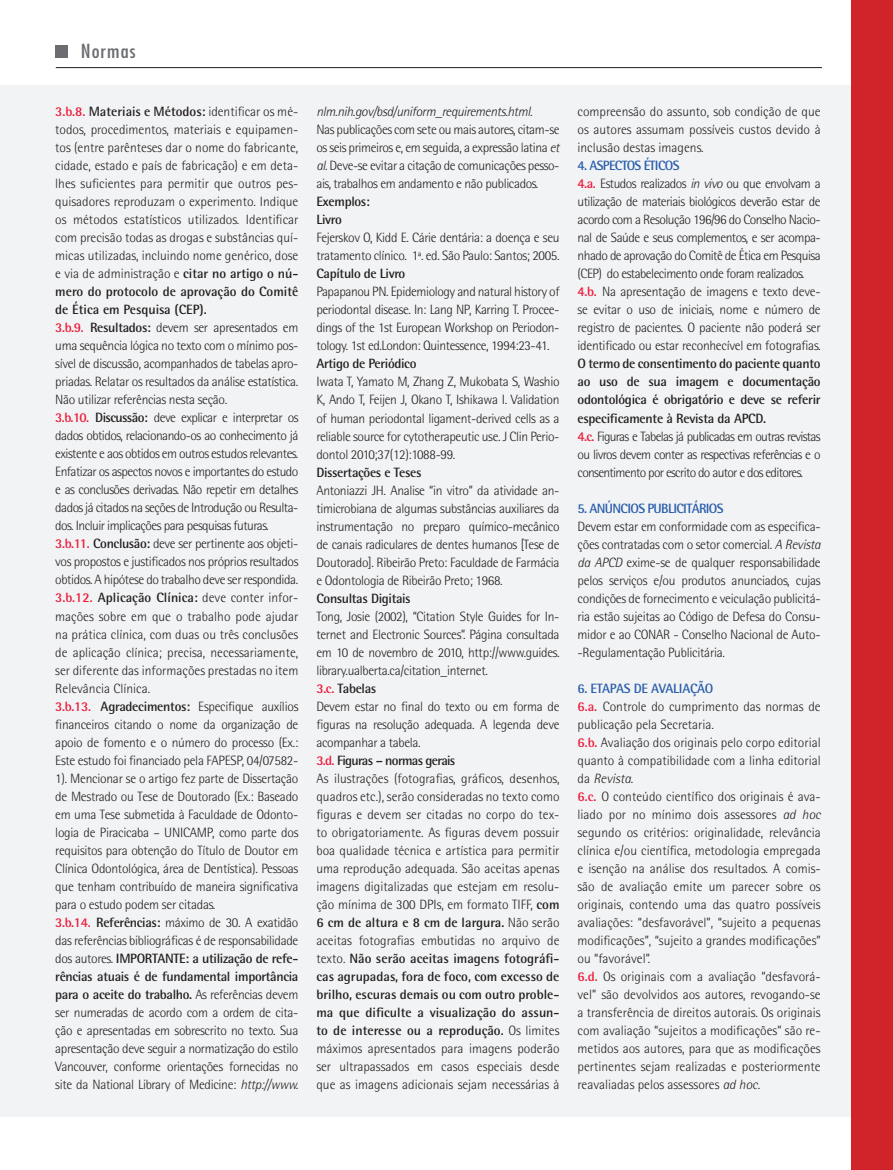
<style>
.page{position:relative;width:893px;height:1170px;background:#fff}
.page>*{position:absolute;margin:0;border:0;box-sizing:border-box;transform-origin:0 0}
.Título_Artigo_Cabeça{font:condensed 18.9px "Futura";letter-spacing:.05em;color:#6c6d70;scale:1.11 1}
.t1{font:300 13.5px/18px "Rotis Semi Sans";letter-spacing:-.025em;color:#231f20;text-align:justify}
.t2{font:700 13.5px "Rotis Semi Sans";letter-spacing:-.025em;color:#231f20}
.t3{font:300 13.5px/18px "Rotis Semi Sans";color:#231f20}
.t4{font:italic 300 13.5px "Rotis Semi Sans";letter-spacing:-.025em;color:#231f20}
.Tópicos{font:700 13.5px "Rotis Semi Sans";letter-spacing:-.05em;color:#275caa}
.t5{font:700 13.5px "Rotis Semi Sans";letter-spacing:-.05em;color:#231f20}
.Tópicos-2{font:700 13.5px "Rotis Semi Sans";letter-spacing:-.025em;color:#275caa}
.s1{font-weight:700;color:#ed1a3a}
.s2{font-weight:700}
.s3{font-style:italic}
.s4{color:#ed1a3a}
</style>
<div class="page">
<div style="left:0;top:85px;width:893px;height:1031px;background:#f2f3f4"></div>
<hr style="left:56px;top:67px;width:766px;height:1px;background:#231f20">
<div style="left:55px;top:46px;width:13px;height:12px;background:#6c6d70"></div>
<div style="left:851px;top:0;width:42px;height:1169px;background:#d1232a"></div>
<p class="Título_Artigo_Cabeça" style="left:81px;top:40px;width:51px">Normas</p>
<p class="t1" style="left:55px;top:103px;width:245px"><span class="s1">3.b.8.</span> <span class="s2">Materiais e Métodos:</span> identificar os mé&shy;todos, procedimentos, materiais e equipamen&shy;tos (entre parênteses dar o nome do fabricante, cidade, estado e país de fabricação) e em deta&shy;lhes suficientes para permitir que outros pes&shy;quisadores reproduzam o experimento. Indique os métodos estatísticos utilizados. Identificar com precisão todas as drogas e substâncias quí&shy;micas utilizadas, incluindo nome genérico, dose e via de administração e <span class="s2">citar no artigo o nú&shy;mero do protocolo de aprovação do Comitê de Ética em Pesquisa (CEP).</span></p>
<p class="t1" style="left:55px;top:319px;width:245px"><span class="s1">3.b.9.</span> <span class="s2">Resultados:</span> devem ser apresentados em uma sequência lógica no texto com o mínimo pos&shy;sível de discussão, acompanhados de tabelas apro&shy;priadas. Relatar os resultados da análise estatística.<br>Não utilizar referências nesta seção.</p>
<p class="t1" style="left:55px;top:409px;width:245px"><span class="s1">3.b.10.</span> <span class="s2">Discussão:</span> deve explicar e interpretar os dados obtidos, relacionando-os ao conhecimento já existente e aos obtidos em outros estudos relevantes.<br>Enfatizar os aspectos novos e importantes do estudo e as conclusões derivadas. Não repetir em detalhes dados já citados na seções de Introdução ou Resulta&shy;dos. Incluir implicações para pesquisas futuras.</p>
<p class="t1" style="left:55px;top:535px;width:245px"><span class="s1">3.b.11.</span> <span class="s2">Conclusão:</span> deve ser pertinente aos objeti&shy;vos propostos e justificados nos próprios resultados obtidos. A hipótese do trabalho deve ser respondida.</p>
<p class="t1" style="left:55px;top:589px;width:245px"><span class="s1">3.b.12.</span> <span class="s2">Aplicação Clínica:</span> deve conter infor&shy;mações sobre em que o trabalho pode ajudar na prática clínica, com duas ou três conclusões de aplicação clínica; precisa, necessariamente, ser diferente das informações prestadas no item Relevância Clínica.</p>
<p class="t1" style="left:55px;top:697px;width:245px"><span class="s1">3.b.13.</span> <span class="s2">Agradecimentos:</span> Especifique auxílios financeiros citando o nome da organização de apoio de fomento e o número do processo (Ex.:<br>Este estudo foi financiado pela FAPESP, 04/07582- 1). Mencionar se o artigo fez parte de Dissertação de Mestrado ou Tese de Doutorado (Ex.: Baseado em uma Tese submetida à Faculdade de Odonto&shy;logia de Piracicaba – UNICAMP, como parte dos requisitos para obtenção do Título de Doutor em Clínica Odontológica, área de Dentística). Pessoas que tenham contribuído de maneira significativa para o estudo podem ser citadas.</p>
<p class="t1" style="left:55px;top:913px;width:245px"><span class="s1">3.b.14.</span> <span class="s2">Referências:</span> máximo de 30. A exatidão das referências bibliográficas é de responsabilidade dos autores. <span class="s2">IMPORTANTE: a utilização de refe&shy;rências atuais é de fundamental importância para o aceite do trabalho.</span> As referências devem ser numeradas de acordo com a ordem de cita&shy;ção e apresentadas em sobrescrito no texto. Sua apresentação deve seguir a normatização do estilo Vancouver, conforme orientações fornecidas no site da National Library of Medicine: <span class="s3">http://www.</span></p>
<p class="t4" style="left:316px;top:104px;width:218px">nlm.nih.gov/bsd/uniform_requirements.html.</p>
<p class="t1" style="left:316px;top:121px;width:245px">Nas publicações com sete ou mais autores, citam-se os seis primeiros e, em seguida, a expressão latina <span class="s3">et al</span>. Deve-se evitar a citação de comunicações pesso&shy;ais, trabalhos em andamento e não publicados.</p>
<p class="t2" style="left:316px;top:193px;width:55px">Exemplos:</p>
<p class="t2" style="left:316px;top:211px;width:27px">Livro</p>
<p class="t1" style="left:316px;top:229px;width:245px">Fejerskov O, Kidd E. Cárie dentária: a doença e seu tratamento clínico. 1ª. ed. São Paulo: Santos; 2005.</p>
<p class="t2" style="left:316px;top:265px;width:90px">Capítulo de Livro</p>
<p class="t1" style="left:316px;top:283px;width:245px">Papapanou PN. Epidemiology and natural history of periodontal disease. In: Lang NP, Karring T. Procee&shy;dings of the 1st European Workshop on Periodon&shy;tology. 1st ed.London: Quintessence, 1994:23-41.</p>
<p class="t2" style="left:316px;top:355px;width:102px">Artigo de Periódico</p>
<p class="t1" style="left:316px;top:373px;width:245px">Iwata T, Yamato M, Zhang Z, Mukobata S, Washio K, Ando T, Feijen J, Okano T, Ishikawa I. Validation of human periodontal ligament-derived cells as a reliable source for cytotherapeutic use. J Clin Perio&shy;dontol 2010;37(12):1088-99.</p>
<p class="t2" style="left:316px;top:463px;width:107px">Dissertações e Teses</p>
<p class="t1" style="left:316px;top:481px;width:245px">Antoniazzi JH. Analise “in vitro” da atividade an&shy;timicrobiana de algumas substâncias auxiliares da instrumentação no preparo químico-mecânico de canais radiculares de dentes humanos [Tese de Doutorado]. Ribeirão Preto: Faculdade de Farmácia e Odontologia de Ribeirão Preto; 1968.</p>
<p class="t2" style="left:316px;top:589px;width:96px">Consultas Digitais</p>
<p class="t1" style="left:316px;top:607px;width:245px">Tong, Josie (2002), “Citation Style Guides for In&shy;ternet and Electronic Sources”. Página consultada em 10 de novembro de 2010, http://www.guides. library.ualberta.ca/citation_internet.</p>
<p class="t2" style="left:316px;top:679px;width:62px"><span class="s4">3.c.</span> Tabelas</p>
<p class="t1" style="left:316px;top:697px;width:245px">Devem estar no final do texto ou em forma de figuras na resolução adequada. A legenda deve acompanhar a tabela.</p>
<p class="t5" style="left:316px;top:751px;width:140px"><span class="s4">3.d.</span> Figuras – normas gerais</p>
<p class="t1" style="left:316px;top:769px;width:245px">As ilustrações (fotografias, gráficos, desenhos, quadros etc.), serão consideradas no texto como figuras e devem ser citadas no corpo do tex&shy;to obrigatoriamente. As figuras devem possuir boa qualidade técnica e artística para permitir uma reprodução adequada. São aceitas apenas imagens digitalizadas que estejam em resolu&shy;ção mínima de 300 DPIs, em formato TIFF, <span class="s2">com 6 cm de altura e 8 cm de largura.</span> Não serão aceitas fotografias embutidas no arquivo de texto. <span class="s2">Não serão aceitas imagens fotográfi&shy;cas agrupadas, fora de foco, com excesso de brilho, escuras demais ou com outro proble&shy;ma que dificulte a visualização do assun&shy;to de interesse ou a reprodução.</span> Os limites máximos apresentados para imagens poderão ser ultrapassados em casos especiais desde que as imagens adicionais sejam necessárias à</p>
<p class="t1" style="left:578px;top:103px;width:245px">compreensão do assunto, sob condição de que os autores assumam possíveis custos devido à inclusão destas imagens.</p>
<p class="Tópicos" style="left:578px;top:157px;width:103px">4. ASPECTOS ÉTICOS</p>
<p class="t1" style="left:578px;top:175px;width:245px"><span class="s1">4.a.</span> Estudos realizados <span class="s3">in vivo</span> ou que envolvam a utilização de materiais biológicos deverão estar de acordo com a Resolução 196/96 do Conselho Nacio&shy;nal de Saúde e seus complementos, e ser acompa&shy;nhado de aprovação do Comitê de Ética em Pesquisa (CEP) do estabelecimento onde foram realizados.</p>
<p class="t1" style="left:578px;top:283px;width:245px"><span class="s1">4.b.</span> Na apresentação de imagens e texto deve&shy;se evitar o uso de iniciais, nome e número de registro de pacientes. O paciente não poderá ser identificado ou estar reconhecível em fotografias.<br><span class="s2">O termo de consentimento do paciente quanto ao uso de sua imagem e documentação odontológica é obrigatório e deve se referir especificamente à Revista da APCD.</span></p>
<p class="t1" style="left:578px;top:427px;width:245px"><span class="s1">4.c.</span> Figuras e Tabelas já publicadas em outras revistas ou livros devem conter as respectivas referências e o consentimento por escrito do autor e dos editores.</p>
<p class="Tópicos" style="left:578px;top:499px;width:147px">5. ANÚNCIOS PUBLICITÁRIOS</p>
<p class="t1" style="left:578px;top:517px;width:245px">Devem estar em conformidade com as especifica&shy;ções contratadas com o setor comercial. <span class="s3">A Revista da APCD</span> exime-se de qualquer responsabilidade pelos serviços e/ou produtos anunciados, cujas condições de fornecimento e veiculação publicitá&shy;ria estão sujeitas ao Código de Defesa do Consu&shy;midor e ao CONAR - Conselho Nacional de Auto--Regulamentação Publicitária.</p>
<p class="Tópicos-2" style="left:578px;top:679px;width:137px">6. ETAPAS DE AVALIAÇÃO</p>
<p class="t3" style="left:578px;top:697px;width:245px"><span class="s1">6.a.</span> Controle do cumprimento das normas de publicação pela Secretaria.</p>
<p class="t1" style="left:578px;top:733px;width:245px"><span class="s1">6.b.</span> Avaliação dos originais pelo corpo editorial quanto à compatibilidade com a linha editorial da <span class="s3">Revista</span>.</p>
<p class="t1" style="left:578px;top:787px;width:245px"><span class="s1">6.c.</span> O conteúdo científico dos originais é ava&shy;liado por no mínimo dois assessores <span class="s3">ad hoc </span>segundo os critérios: originalidade, relevância clínica e/ou científica, metodologia empregada e isenção na análise dos resultados. A comis&shy;são de avaliação emite um parecer sobre os originais, contendo uma das quatro possíveis avaliações: “desfavorável”, “sujeito a pequenas modificações”, “sujeito a grandes modificações” ou “favorável”.</p>
<p class="t1" style="left:578px;top:967px;width:245px"><span class="s1">6.d.</span> Os originais com a avaliação “desfavorá&shy;vel” são devolvidos aos autores, revogando-se a transferência de direitos autorais. Os originais com avaliação “sujeitos a modificações” são re&shy;metidos aos autores, para que as modificações pertinentes sejam realizadas e posteriormente reavaliadas pelos assessores <span class="s3">ad hoc</span>.</p>
</div>
